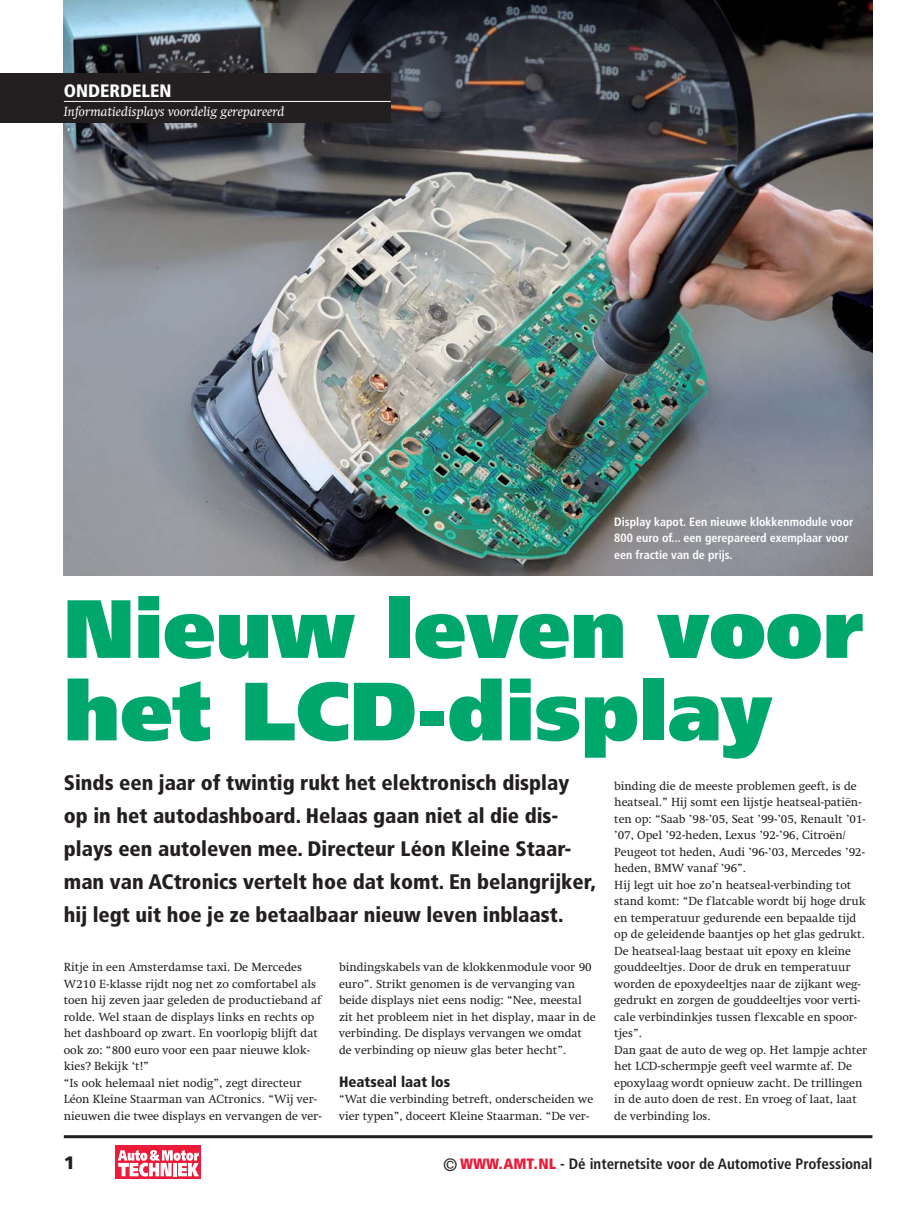
<style>
.page{position:relative;width:915px;height:1212px;background:#fff}
.page>*{position:absolute;margin:0;border:0;box-sizing:border-box;transform-origin:0 0}
.t1{font:900 82.5px/82.5px "Frutiger LT Std";color:#00a76c}
.t2{font:900 condensed 21px/33px "Frutiger LT Std";color:#231f20}
.t3{font:900 condensed 18px "Frutiger LT Std";color:#fff}
.t4{font:900 18px "Frutiger LT Std";color:#231f20}
.t5{font:700 condensed 15px "Frutiger";color:#231f20}
.t6{font:900 condensed 15px "Frutiger LT Std";color:#231f20}
.t7{font:italic 13.5px "Swift LT Std";color:#fff}
.t8{font:12px/16.5px "Swift LT Std";color:#231f20}
.t9{font:700 condensed 12px/16.5px "Frutiger LT Std";color:#fff}
.s1{font-weight:400;font-size:18px}
.s2{font-weight:900;color:#ed1a3a}
</style>
<div class="page">
<img style="left:64px;top:0;width:808px;height:575px">
<hr style="left:64px;top:1135px;width:808px;height:3px;background:#231f20">
<div style="left:0;top:73px;width:390px;height:49px;background:#231f20"></div>
<hr style="left:64px;top:101px;width:326px;height:1px;background:#fff">
<div style="left:116px;top:1146px;width:85px;height:33px;background:#ed1a3a"></div>
<svg style="left:118px;top:1150px;width:81px;height:26px"></svg>
<h3 class="t3" style="left:64px;top:83px;width:109px">ONDERDELEN</h3>
<p class="t7" style="left:64px;top:106px;width:222px">Informatiedisplays voordelig gerepareerd</p>
<p class="t9" style="left:614px;top:514px;width:240px">Display kapot. Een nieuwe klokkenmodule voor<br>800 euro of... een gerepareerd exemplaar voor een fractie van de prijs.</p>
<h1 class="t1" style="left:64px;top:588px;width:801px">Nieuw leven voor het LCD-display</h1>
<p class="t2" style="left:64px;top:768px;width:533px">Sinds een jaar of twintig rukt het elektronisch display op in het autodashboard. Helaas gaan niet al die dis&shy;plays een autoleven mee. Directeur Léon Kleine Staar&shy;man van ACtronics vertelt hoe dat komt. En belangrijker, hij legt uit hoe je ze betaalbaar nieuw leven inblaast.</p>
<p class="t8" style="left:64px;top:960px;width:259px">Ritje in een Amsterdamse taxi. De Mercedes W210 E-klasse rijdt nog net zo comfortabel als toen hij zeven jaar geleden de productieband af rolde. Wel staan de displays links en rechts op het dashboard op zwart. En voorlopig blijft dat ook zo: “800 euro voor een paar nieuwe klok&shy;kies? Bekijk ‘t!”<br>“Is ook helemaal niet nodig”, zegt directeur Léon Kleine Staarman van ACtronics. “Wij ver&shy;nieuwen die twee displays en vervangen de ver-</p>
<p class="t8" style="left:339px;top:960px;width:258px">bindingskabels van de klokkenmodule voor 90 euro”. Strikt genomen is de vervanging van beide displays niet eens nodig: “Nee, meestal zit het probleem niet in het display, maar in de verbinding. De displays vervangen we omdat de verbinding op nieuw glas beter hecht”.</p>
<p class="t6" style="left:339px;top:1076px;width:113px">Heatseal laat los</p>
<p class="t8" style="left:339px;top:1092px;width:256px">“Wat die verbinding betreft, onderscheiden we vier typen”, doceert Kleine Staarman. “De ver-</p>
<p class="t8" style="left:614px;top:779px;width:254px">binding die de meeste problemen geeft, is de heatseal.” Hij somt een lijstje heatseal-patiën&shy;ten op: “Saab ’98-’05, Seat ’99-’05, Renault ’01- ’07, Opel ’92-heden, Lexus ’92-’96, Citroën/ Peugeot tot heden, Audi ’96-’03, Mercedes ’92- heden, BMW vanaf ’96”.<br>Hij legt uit hoe zo’n heatseal-verbinding tot stand komt: “De flatcable wordt bij hoge druk en temperatuur gedurende een bepaalde tijd op de geleidende baantjes op het glas gedrukt.<br>De heatseal-laag bestaat uit epoxy en kleine gouddeeltjes. Door de druk en temperatuur worden de epoxydeeltjes naar de zijkant weg&shy;gedrukt en zorgen de gouddeeltjes voor verti&shy;cale verbindinkjes tussen flexcable en spoor&shy;tjes”.<br>Dan gaat de auto de weg op. Het lampje achter het LCD-schermpje geeft veel warmte af. De epoxylaag wordt opnieuw zacht. De trillingen in de auto doen de rest. En vroeg of laat, laat de verbinding los.</p>
<h3 class="t4" style="left:64px;top:1153px;width:13px">1</h3>
<p class="t5" style="left:443px;top:1158px;width:431px"><span class="s1">©</span> <span class="s2">WWW.AMT.NL</span> - Dé internetsite voor de Automotive Professional</p>
</div>
